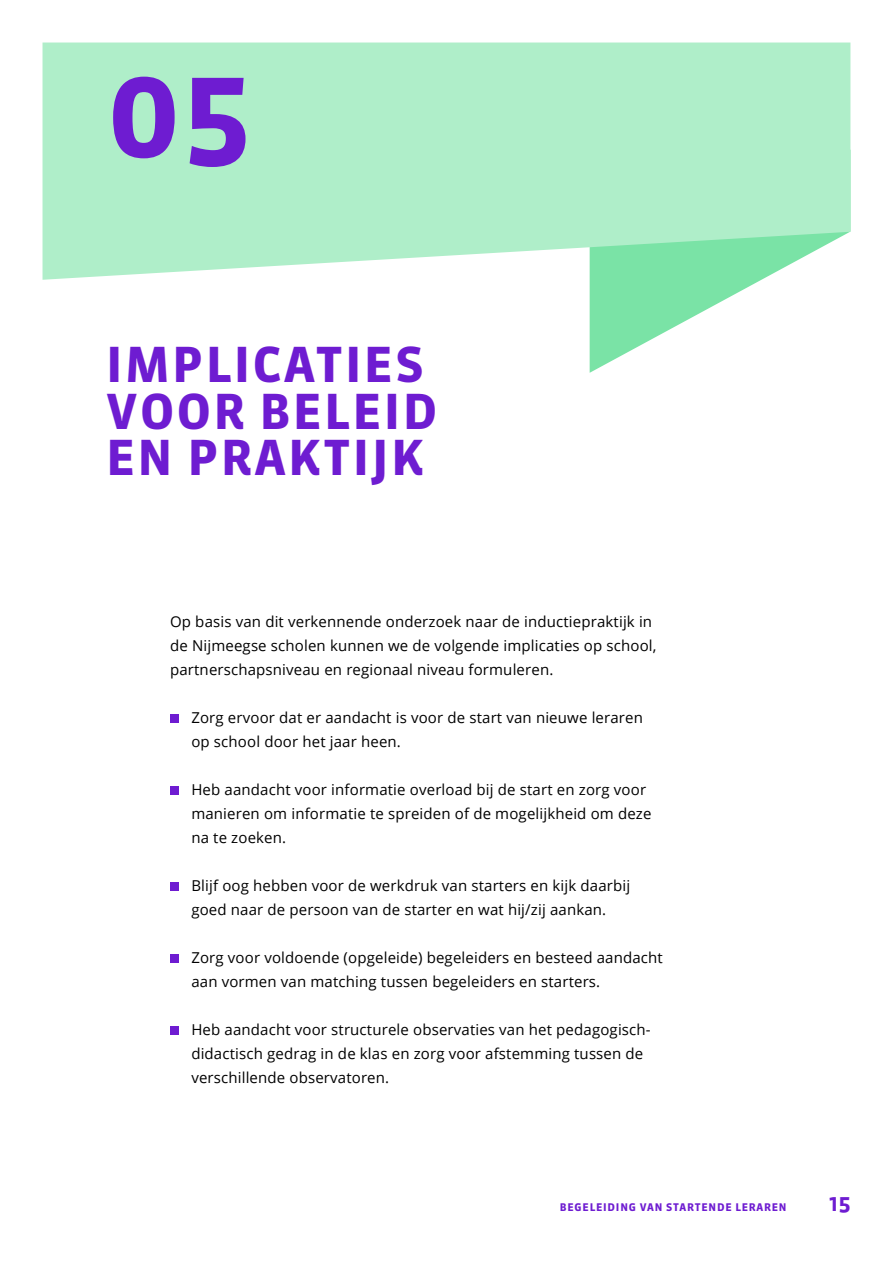
<style>
.page{position:relative;width:893px;height:1263px;background:#fff}
.page>*{position:absolute;margin:0;border:0;box-sizing:border-box;transform-origin:0 0}
.Hfst_nummer{font:700 120px "Sanuk";color:#6e1cd1}
.Hoofdstuk{font:700 48px/46.5px "Sanuk";letter-spacing:.05em;color:#6e1cd1}
.t1{font:700 21px "Sanuk";color:#6e1cd1}
.Brood{font:15px/24px "Open Sans";letter-spacing:.01em;color:#000}
.t2{font:700 10.5px "Sanuk";letter-spacing:.075em;color:#6e1cd1}
</style>
<div class="page">
<svg style="left:590px;top:280px;width:171px;height:93px"></svg>
<svg style="left:43px;top:43px;width:807px;height:237px;background:#b1eeca"></svg>
<div style="left:170px;top:714px;width:9px;height:9px;background:#6e1cd1"></div>
<div style="left:170px;top:786px;width:9px;height:9px;background:#6e1cd1"></div>
<div style="left:170px;top:882px;width:9px;height:9px;background:#6e1cd1"></div>
<div style="left:170px;top:954px;width:9px;height:9px;background:#6e1cd1"></div>
<div style="left:170px;top:1026px;width:9px;height:9px;background:#6e1cd1"></div>
<p class="Hfst_nummer" style="left:106px;top:39px;width:148px">05</p>
<p class="Hoofdstuk" style="left:106px;top:342px;width:332px">IMPLICATIES<br>VOOR BELEID<br>EN PRAKTIJK</p>
<p class="Brood" style="left:170px;top:609px;width:488px">Op basis van dit verkennende onderzoek naar de inductiepraktijk in de Nijmeegse scholen kunnen we de volgende implicaties op school, partnerschapsniveau en regionaal niveau formuleren.</p>
<p class="Brood" style="left:191px;top:705px;width:453px">Zorg ervoor dat er aandacht is voor de start van nieuwe leraren op school door het jaar heen.</p>
<p class="Brood" style="left:191px;top:777px;width:462px">Heb aandacht voor informatie overload bij de start en zorg voor manieren om informatie te spreiden of de mogelijkheid om deze na te zoeken.</p>
<p class="Brood" style="left:191px;top:873px;width:440px">Blijf oog hebben voor de werkdruk van starters en kijk daarbij goed naar de persoon van de starter en wat hij/zij aankan.</p>
<p class="Brood" style="left:191px;top:945px;width:473px">Zorg voor voldoende (opgeleide) begeleiders en besteed aandacht aan vormen van matching tussen begeleiders en starters.</p>
<p class="Brood" style="left:191px;top:1017px;width:460px">Heb aandacht voor structurele observaties van het pedagogisch&shy;didactisch gedrag in de klas en zorg voor afstemming tussen de verschillende observatoren.</p>
<p class="t2" style="left:560px;top:1200px;width:228px">BEGELEIDING VAN STARTENDE LERAREN</p>
<h3 class="t1" style="left:829px;top:1190px;width:24px">15</h3>
</div>
